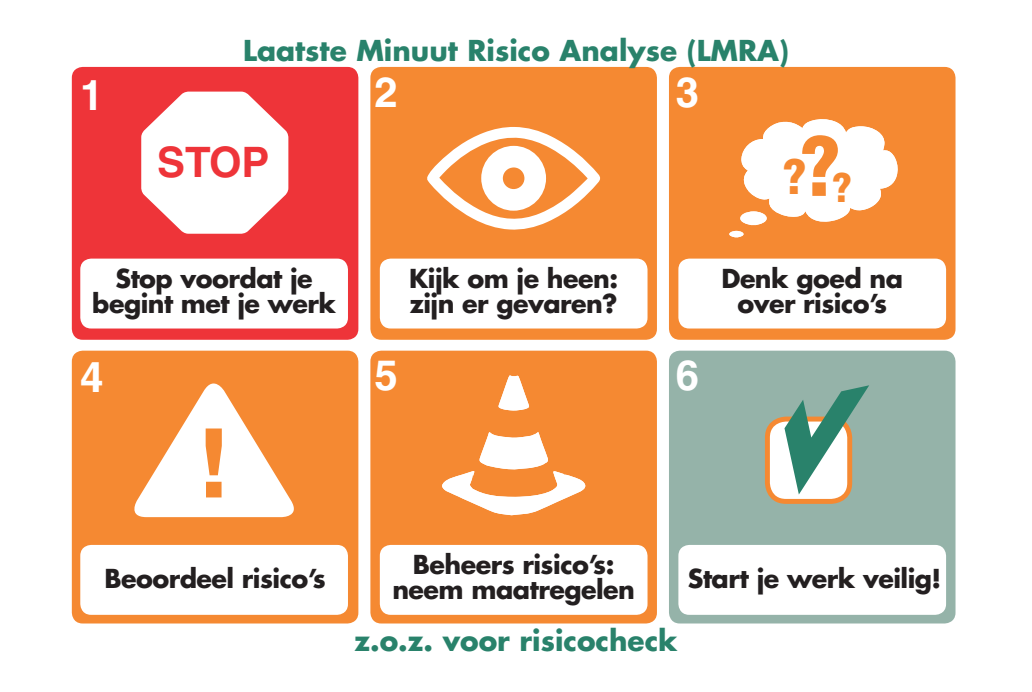
<style>
.page{position:relative;width:1032px;height:692px;background:#fff}
.page>*{position:absolute;margin:0;border:0;box-sizing:border-box;transform-origin:0 0}
.t1{font:900 condensed 92px "Helvetica";color:#f58932}
.t2{font:900 condensed 78.8px "Helvetica";color:#f58932}
.t3{font:900 condensed 46px "Helvetica";color:#f58932}
.t4{font:700 42px "Helvetica";color:#fff}
.t5{font:700 42px "Helvetica";color:#ee3439}
.t6{font:900 condensed 38.4px "Helvetica";color:#f58932}
.t7{font:700 28px "Futura";color:#29826b}
.t8{font:700 25.6px/25.6px "Futura";letter-spacing:-.02em;color:#231f20;text-align:center}
</style>
<div class="page">
<div style="left:72px;top:67px;width:286px;height:273px;background:#ee3439;border-radius:11px"></div>
<div style="left:72px;top:350px;width:286px;height:273px;background:#f58932;border-radius:11px"></div>
<div style="left:370px;top:67px;width:287px;height:273px;background:#f58932;border-radius:11px"></div>
<div style="left:370px;top:350px;width:287px;height:273px;background:#f58932;border-radius:11px"></div>
<div style="left:669px;top:67px;width:286px;height:273px;background:#f58932;border-radius:11px"></div>
<div style="left:669px;top:350px;width:286px;height:273px;background:#95b3a9;border-radius:11px"></div>
<svg style="left:141px;top:92px;width:147px;height:142px"></svg>
<div style="left:80px;top:258px;width:268px;height:70px;background:#fff;border-radius:11px"></div>
<div style="left:80px;top:545px;width:268px;height:70px;background:#fff;border-radius:11px"></div>
<div style="left:380px;top:258px;width:267px;height:70px;background:#fff;border-radius:11px"></div>
<div style="left:380px;top:545px;width:267px;height:70px;background:#fff;border-radius:11px"></div>
<div style="left:678px;top:258px;width:268px;height:70px;background:#fff;border-radius:11px"></div>
<div style="left:678px;top:545px;width:268px;height:70px;background:#fff;border-radius:11px"></div>
<svg style="left:427px;top:127px;width:174px;height:103px"></svg>
<svg style="left:729px;top:119px;width:169px;height:119px"></svg>
<svg style="left:134px;top:383px;width:160px;height:134px"></svg>
<svg style="left:442px;top:432px;width:143px;height:83px"></svg>
<svg style="left:498px;top:375px;width:31px;height:35px"></svg>
<div style="left:767px;top:419px;width:83px;height:82px;background:#fff;border-radius:19px"></div>
<div style="left:765px;top:416px;width:87px;height:88px;border:5px solid #f58932;border-radius:19px"></div>
<svg style="left:784px;top:385px;width:85px;height:109px"></svg>
<p class="t4" style="left:80px;top:69px;width:25px">1</p>
<p class="t7" style="left:243px;top:32px;width:547px">Laatste Minuut Risico Analyse (LMRA)</p>
<p class="t5" style="left:157px;top:137px;width:114px">STOP</p>
<p class="t4" style="left:375px;top:66px;width:25px">2</p>
<p class="t4" style="left:676px;top:66px;width:25px">3</p>
<p class="t2" style="left:800px;top:117px;width:41px">?</p>
<p class="t3" style="left:783px;top:148px;width:25px">?</p>
<p class="t6" style="left:832px;top:164px;width:21px">?</p>
<p class="t8" style="left:92px;top:265px;width:245px">Stop voordat je begint met je werk</p>
<p class="t4" style="left:80px;top:352px;width:25px">4</p>
<p class="t1" style="left:198px;top:405px;width:32px">!</p>
<p class="t8" style="left:409px;top:265px;width:210px">Kijk om je heen:</p>
<p class="t8" style="left:410px;top:290px;width:209px">zijn er gevaren?</p>
<p class="t4" style="left:375px;top:349px;width:25px">5</p>
<p class="t4" style="left:676px;top:349px;width:25px">6</p>
<p class="t8" style="left:721px;top:265px;width:183px">Denk goed na</p>
<p class="t8" style="left:737px;top:290px;width:151px">over risico’s</p>
<p class="t8" style="left:413px;top:551px;width:203px">Beheers risico’s:</p>
<p class="t8" style="left:392px;top:576px;width:244px">neem maatregelen</p>
<p class="t8" style="left:104px;top:565px;width:223px">Beoordeel risico’s</p>
<p class="t8" style="left:688px;top:565px;width:255px">Start je werk veilig!</p>
<p class="t7" style="left:354px;top:622px;width:324px">z.o.z. voor risicocheck</p>
</div>
